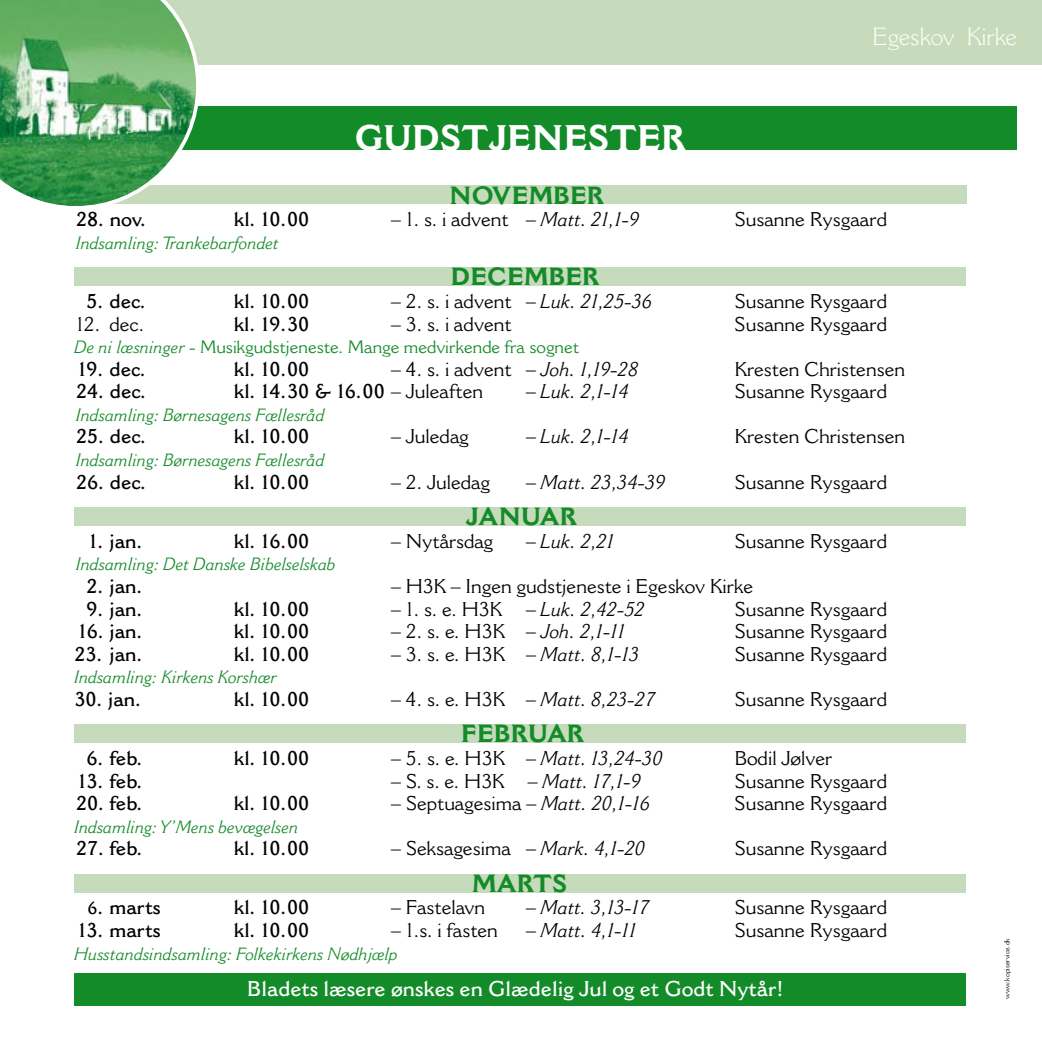
<style>
.page{position:relative;width:1042px;height:1042px;background:#fff}
.page>*{position:absolute;margin:0;border:0;box-sizing:border-box;transform-origin:0 0}
.t1{font:700 35px "Cantoria MT Std";color:#fff}
.t2{font:700 24.5px "Cantoria MT Std";color:#148b29}
.t3{font:300 24.5px "Cantoria MT Std";color:#fff}
.t4{font:600 21px "Cantoria MT Std";color:#fff}
.t5{font:19.6px "Cantoria MT Std";color:#000}
.t6{font:600 19.6px "Cantoria MT Std";color:#000}
.t7{font:italic 19.6px "Cantoria MT Std";color:#000}
.t8{font:italic 17.5px "Cantoria MT Std";color:#148b29}
.t9{font:17.5px "Cantoria MT Std";color:#148b29}
.t10{font:7px "Cantoria MT Std";color:#000}
.s1{font-style:italic}
.s2{font-style:normal}
.s3{font-weight:400}
.s4{font-size:17.5px}
</style>
<div class="page">
<div style="left:74px;top:973px;width:892px;height:33px;background:#148b29"></div>
<div style="left:74px;top:874px;width:892px;height:18px;background:#c6dbbb"></div>
<div style="left:74px;top:507px;width:892px;height:19px;background:#c6dbbb"></div>
<div style="left:74px;top:724px;width:892px;height:19px;background:#c6dbbb"></div>
<div style="left:74px;top:267px;width:892px;height:19px;background:#c6dbbb"></div>
<div style="left:108px;top:186px;width:858px;height:18px;background:#c6dbbb"></div>
<div style="left:25px;top:107px;width:992px;height:43px;background:#148b29"></div>
<div style="left:0;top:0;width:1042px;height:64px;background:#c6dbbb"></div>
<svg style="left:0;top:0;width:200px;height:206px;background:#6fb378"></svg>
<h1 class="t1" style="left:355px;top:117px;width:333px">GUDSTJENESTER</h1>
<p class="t2" style="left:449px;top:180px;width:157px">NOVEMBER</p>
<p class="t3" style="left:872px;top:22px;width:146px">Egeskov Kirke</p>
<p class="t6" style="left:76px;top:207px;width:72px">28. nov.</p>
<p class="t6" style="left:234px;top:207px;width:77px">kl. 10.00</p>
<p class="t5" style="left:391px;top:207px;width:250px">– 1. s. i advent <span class="s1">– Matt. 21,1-9</span></p>
<p class="t5" style="left:734px;top:207px;width:154px">Susanne Rysgaard</p>
<p class="t8" style="left:76px;top:232px;width:205px">Indsamling: Trankebarfondet</p>
<p class="t2" style="left:451px;top:262px;width:150px">DECEMBER</p>
<p class="t6" style="left:86px;top:289px;width:62px">5. dec.</p>
<p class="t6" style="left:234px;top:289px;width:77px">kl. 10.00</p>
<p class="t7" style="left:391px;top:289px;width:263px"><span class="s2">– 2. s. i advent</span> – Luk. 21,25-36</p>
<p class="t5" style="left:734px;top:289px;width:154px">Susanne Rysgaard</p>
<p class="t5" style="left:76px;top:312px;width:70px">12. dec.</p>
<p class="t6" style="left:234px;top:312px;width:77px">kl. 19.30</p>
<p class="t5" style="left:391px;top:312px;width:122px">– 3. s. i advent</p>
<p class="t5" style="left:734px;top:312px;width:154px">Susanne Rysgaard</p>
<p class="t9" style="left:74px;top:336px;width:506px"><span class="s1">De ni læsninger</span> - Musikgudstjeneste. Mange medvirkende fra sognet</p>
<p class="t6" style="left:78px;top:357px;width:70px">19. dec.</p>
<p class="t6" style="left:234px;top:357px;width:77px">kl. 10.00</p>
<p class="t5" style="left:391px;top:357px;width:249px">– 4. s. i advent <span class="s1">– Joh. 1,19-28</span></p>
<p class="t5" style="left:734px;top:357px;width:172px">Kresten Christensen</p>
<p class="t6" style="left:76px;top:380px;width:72px">24. dec.</p>
<p class="t6" style="left:234px;top:380px;width:251px">kl. 14.30 &amp; 16.00 <span class="s3">– Juleaften</span></p>
<p class="t7" style="left:526px;top:380px;width:105px">– Luk. 2,1-14</p>
<p class="t5" style="left:734px;top:379px;width:154px">Susanne Rysgaard</p>
<p class="t8" style="left:76px;top:404px;width:250px">Indsamling: Børnesagens Fællesråd</p>
<p class="t6" style="left:76px;top:425px;width:72px">25. dec.</p>
<p class="t6" style="left:234px;top:425px;width:77px">kl. 10.00</p>
<p class="t5" style="left:391px;top:425px;width:79px">– Juledag</p>
<p class="t7" style="left:526px;top:425px;width:105px">– Luk. 2,1-14</p>
<p class="t5" style="left:734px;top:425px;width:172px">Kresten Christensen</p>
<p class="t8" style="left:76px;top:449px;width:250px">Indsamling: Børnesagens Fællesråd</p>
<p class="t6" style="left:76px;top:470px;width:72px">26. dec.</p>
<p class="t6" style="left:234px;top:470px;width:77px">kl. 10.00</p>
<p class="t5" style="left:391px;top:470px;width:100px">– 2. Juledag</p>
<p class="t7" style="left:526px;top:470px;width:141px">– Matt. 23,34-39</p>
<p class="t5" style="left:734px;top:470px;width:154px">Susanne Rysgaard</p>
<p class="t2" style="left:466px;top:502px;width:112px">JANUAR</p>
<p class="t6" style="left:89px;top:529px;width:56px">1. jan.</p>
<p class="t6" style="left:234px;top:529px;width:77px">kl. 16.00</p>
<p class="t5" style="left:391px;top:529px;width:103px">– Nytårsdag</p>
<p class="t7" style="left:526px;top:529px;width:90px">– Luk. 2,21</p>
<p class="t5" style="left:734px;top:529px;width:154px">Susanne Rysgaard</p>
<p class="t8" style="left:76px;top:554px;width:261px">Indsamling: Det Danske Bibelselskab</p>
<p class="t6" style="left:86px;top:574px;width:58px">2. jan.</p>
<p class="t5" style="left:391px;top:574px;width:363px">– H3K – Ingen gudstjeneste i Egeskov Kirke</p>
<p class="t6" style="left:86px;top:597px;width:58px">9. jan.</p>
<p class="t6" style="left:234px;top:597px;width:77px">kl. 10.00</p>
<p class="t7" style="left:391px;top:597px;width:255px"><span class="s2">– 1. s. e. H3K</span> – Luk. 2,42-52</p>
<p class="t5" style="left:734px;top:597px;width:154px">Susanne Rysgaard</p>
<p class="t6" style="left:79px;top:619px;width:66px">16. jan.</p>
<p class="t6" style="left:234px;top:619px;width:77px">kl. 10.00</p>
<p class="t7" style="left:391px;top:619px;width:236px"><span class="s2">– 2. s. e. H3K</span> – Joh. 2,1-11</p>
<p class="t5" style="left:734px;top:619px;width:154px">Susanne Rysgaard</p>
<p class="t6" style="left:74px;top:642px;width:70px">23. jan.</p>
<p class="t6" style="left:234px;top:642px;width:77px">kl. 10.00</p>
<p class="t7" style="left:391px;top:642px;width:250px"><span class="s2">– 3. s. e. H3K</span> – Matt. 8,1-13</p>
<p class="t5" style="left:734px;top:642px;width:154px">Susanne Rysgaard</p>
<p class="t8" style="left:74px;top:667px;width:204px">Indsamling: Kirkens Korshær</p>
<p class="t6" style="left:74px;top:687px;width:69px">30. jan.</p>
<p class="t6" style="left:234px;top:687px;width:77px">kl. 10.00</p>
<p class="t7" style="left:391px;top:687px;width:266px"><span class="s2">– 4. s. e. H3K</span> – Matt. 8,23-27</p>
<p class="t5" style="left:734px;top:687px;width:154px">Susanne Rysgaard</p>
<p class="t2" style="left:461px;top:719px;width:124px">FEBRUAR</p>
<p class="t6" style="left:86px;top:746px;width:58px">6. feb.</p>
<p class="t6" style="left:234px;top:746px;width:77px">kl. 10.00</p>
<p class="t7" style="left:391px;top:746px;width:273px"><span class="s2">– 5. s. e. H3K</span> – Matt. 13,24-30</p>
<p class="t5" style="left:734px;top:746px;width:99px">Bodil Jølver</p>
<p class="t6" style="left:78px;top:769px;width:66px">13. feb.</p>
<p class="t7" style="left:391px;top:769px;width:252px"><span class="s2">– S. s. e. H3K</span> – Matt. 17,1-9</p>
<p class="t5" style="left:734px;top:769px;width:154px">Susanne Rysgaard</p>
<p class="t6" style="left:76px;top:791px;width:68px">20. feb.</p>
<p class="t6" style="left:234px;top:791px;width:77px">kl. 10.00</p>
<p class="t5" style="left:391px;top:791px;width:260px">– Septuagesima <span class="s1">– Matt. 20,1-16</span></p>
<p class="t5" style="left:734px;top:791px;width:154px">Susanne Rysgaard</p>
<p class="t8" style="left:74px;top:816px;width:226px">Indsamling: Y’Mens bevægelsen</p>
<p class="t6" style="left:76px;top:836px;width:68px">27. feb.</p>
<p class="t6" style="left:234px;top:836px;width:77px">kl. 10.00</p>
<p class="t5" style="left:391px;top:836px;width:256px">– Seksagesima <span class="s1">– Mark. 4,1-20</span></p>
<p class="t5" style="left:734px;top:836px;width:154px">Susanne Rysgaard</p>
<p class="t2" style="left:472px;top:868px;width:96px">MARTS</p>
<p class="t6" style="left:88px;top:896px;width:75px"><span class="s4">6</span>. marts</p>
<p class="t6" style="left:234px;top:896px;width:77px">kl. 10.00</p>
<p class="t5" style="left:391px;top:896px;width:96px">– Fastelavn</p>
<p class="t7" style="left:526px;top:896px;width:125px">– Matt. 3,13-17</p>
<p class="t5" style="left:734px;top:896px;width:154px">Susanne Rysgaard</p>
<p class="t6" style="left:78px;top:918px;width:84px">13. marts</p>
<p class="t6" style="left:234px;top:918px;width:77px">kl. 10.00</p>
<p class="t5" style="left:391px;top:918px;width:108px">– 1.s. i fasten</p>
<p class="t7" style="left:526px;top:918px;width:112px">– Matt. 4,1-11</p>
<p class="t5" style="left:734px;top:918px;width:154px">Susanne Rysgaard</p>
<p class="t8" style="left:74px;top:943px;width:325px">Husstandsindsamling: Folkekirkens Nødhjælp</p>
<p class="t4" style="left:247px;top:976px;width:538px">Bladets læsere ønskes en Glædelig Jul og et Godt Nytår!</p>
<p class="t10" style="left:1003px;top:999px;width:62px;rotate:-90deg">www.kopiservice.dk</p>
</div>
